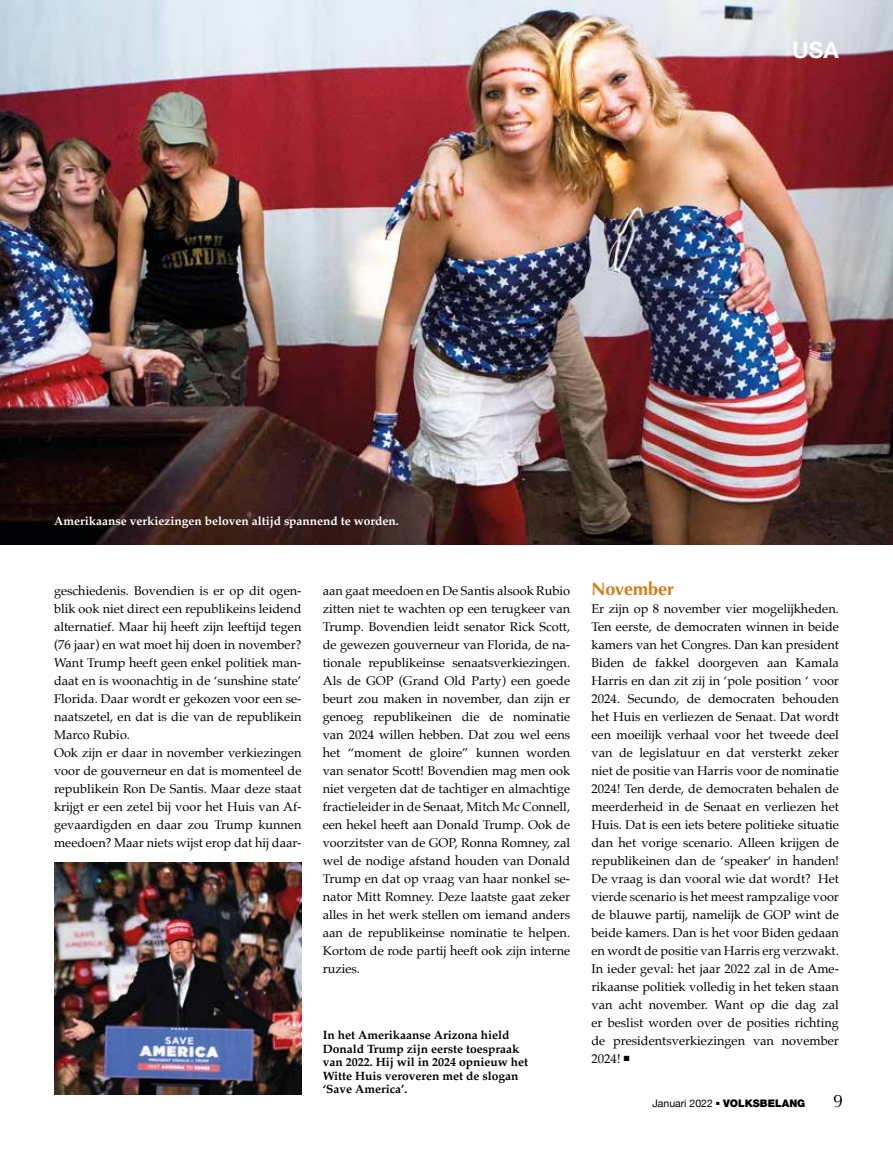
<style>
.page{position:relative;width:893px;height:1149px;background:#fff}
.page>*{position:absolute;margin:0;border:0;box-sizing:border-box;transform-origin:0 0}
.t1{font:700 22.5px "Helvetica Neue";color:#fff}
.t2{font:700 18px "Optima";color:#d77a12}
.t3{font:18px "Optima";color:#000}
.t4{font:12.75px/18px "Palatino";color:#000;text-align:justify}
.t5{font:700 12px/13.5px "Palatino";color:#000}
.t6{font:700 12px "Palatino";color:#fff}
.t7{font:10.5px "Helvetica Neue";color:#000}
.s1{font-family:"Helvetica Neue LT Pro";font-weight:900}
</style>
<div class="page">
<img style="left:0;top:0;width:893px;height:544px">
<img style="left:54px;top:862px;width:247px;height:232px">
<p class="t6" style="left:54px;top:511px;width:346px">Amerikaanse verkiezingen beloven altijd spannend te worden.</p>
<h1 class="t1" style="left:792px;top:33px;width:48px">USA</h1>
<p class="t4" style="left:54px;top:581px;width:249px;text-align:left">geschiedenis. Bovendien is er op dit ogen&shy;blik ook niet direct een republikeins leidend alternatief. Maar hij heeft zijn leeftijd tegen (76 jaar) en wat moet hij doen in november?<br>Want Trump heeft geen enkel politiek man&shy;daat en is woonachtig in de ‘sunshine state’ Florida. Daar wordt er gekozen voor een se&shy;naatszetel, en dat is die van de republikein Marco Rubio.<br>Ook zijn er daar in november verkiezingen voor de gouverneur en dat is momenteel de republikein Ron De Santis. Maar deze staat krijgt er een zetel bij voor het Huis van Af&shy;gevaardigden en daar zou Trump kunnen meedoen? Maar niets wijst erop dat hij daar-</p>
<p class="t4" style="left:323px;top:581px;width:249px">aan gaat meedoen en De Santis alsook Rubio zitten niet te wachten op een terugkeer van Trump. Bovendien leidt senator Rick Scott, de gewezen gouverneur van Florida, de na&shy;tionale republikeinse senaatsverkiezingen.<br>Als de GOP (Grand Old Party) een goede beurt zou maken in november, dan zijn er genoeg republikeinen die de nominatie van 2024 willen hebben. Dat zou wel eens het “moment de gloire” kunnen worden van senator Scott! Bovendien mag men ook niet vergeten dat de tachtiger en almachtige fractieleider in de Senaat, Mitch Mc Connell, een hekel heeft aan Donald Trump. Ook de voorzitster van de GOP, Ronna Romney, zal wel de nodige afstand houden van Donald Trump en dat op vraag van haar nonkel se&shy;nator Mitt Romney. Deze laatste gaat zeker alles in het werk stellen om iemand anders aan de republikeinse nominatie te helpen.<br>Kortom de rode partij heeft ook zijn interne ruzies.</p>
<h2 class="t2" style="left:591px;top:577px;width:84px">November</h2>
<p class="t4" style="left:591px;top:599px;width:249px">Er zijn op 8 november vier mogelijkheden.<br>Ten eerste, de democraten winnen in beide kamers van het Congres. Dan kan president Biden de fakkel doorgeven aan Kamala Harris en dan zit zij in ‘pole position ‘ voor 2024. Secundo, de democraten behouden het Huis en verliezen de Senaat. Dat wordt een moeilijk verhaal voor het tweede deel van de legislatuur en dat versterkt zeker niet de positie van Harris voor de nominatie 2024! Ten derde, de democraten behalen de meerderheid in de Senaat en verliezen het Huis. Dat is een iets betere politieke situatie dan het vorige scenario. Alleen krijgen de republikeinen dan de ‘speaker‘ in handen!<br>De vraag is dan vooral wie dat wordt? Het vierde scenario is het meest rampzalige voor de blauwe partij, namelijk de GOP wint de beide kamers. Dan is het voor Biden gedaan en wordt de positie van Harris erg verzwakt.<br>In ieder geval: het jaar 2022 zal in de Ame&shy;rikaanse politiek volledig in het teken staan van acht november. Want op die dag zal er beslist worden over de posities richting de presidentsverkiezingen van november 2024! ■</p>
<p class="t7" style="left:652px;top:1095px;width:155px">Januari 2022 ■ <span class="s1">VOLKSBELANG</span></p>
<h2 class="t3" style="left:833px;top:1089px;width:12px">9</h2>
<p class="t5" style="left:323px;top:1027px;width:207px">In het Amerikaanse Arizona hield<br>Donald Trump zijn eerste toespraak van 2022. Hij wil in 2024 opnieuw het<br>Witte Huis veroveren met de slogan ‘Save America’.</p>
</div>
